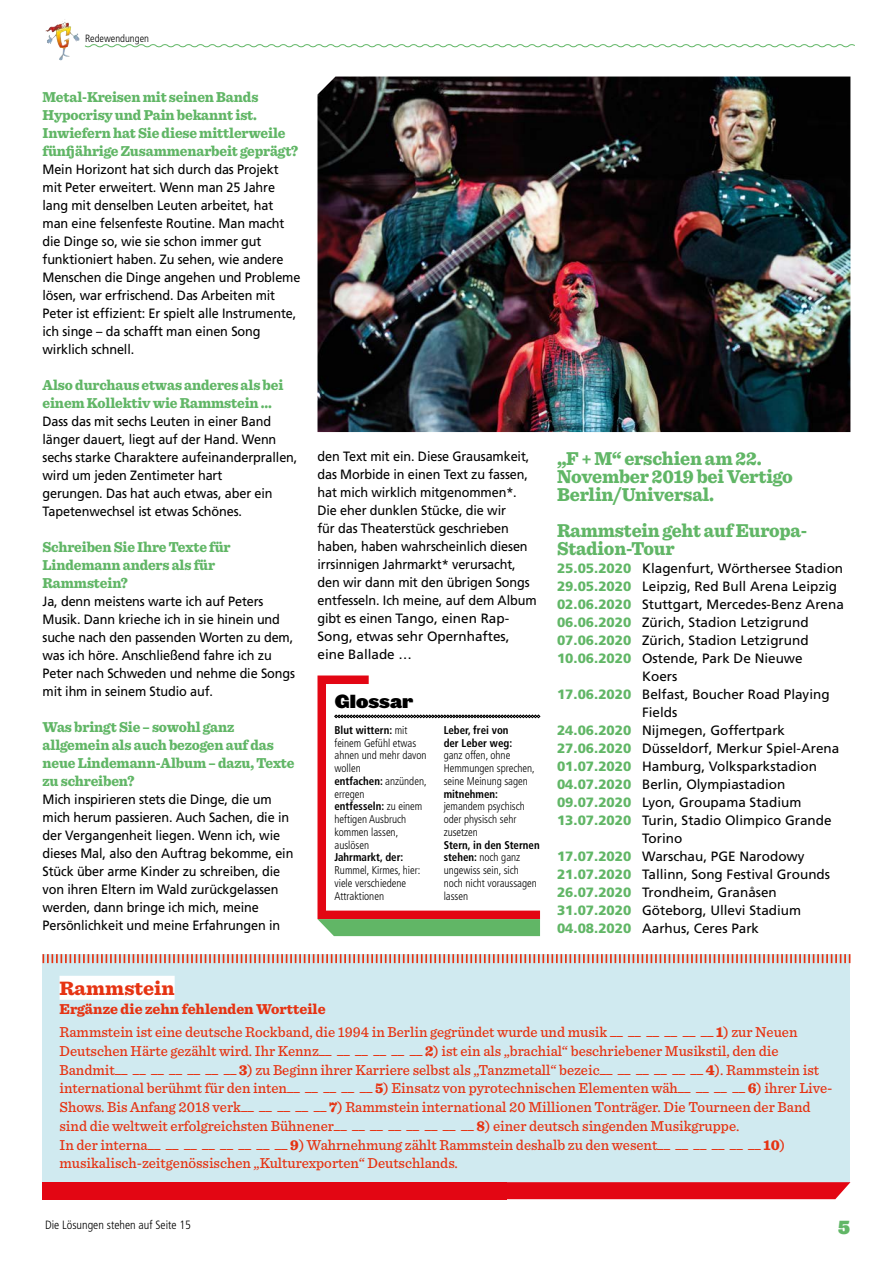
<style>
.page{position:relative;width:893px;height:1263px;background:#fff}
.page>*{position:absolute;margin:0;border:0;box-sizing:border-box;transform-origin:0 0}
.t1{font:900 20.25px "Sentinel";color:#e63312}
.t2{font:900 19.5px/18px "Sentinel";letter-spacing:-.01em;color:#61b666;scale:.95 1}
.t3{font:900 19.5px/18px "Sentinel";letter-spacing:-.01em;color:#61b666;scale:.94 1}
.t4{font:18px "Leviathan HTF Black";color:#000}
.t5{font:18px "Leviathan HTF Black";color:#61b666;scale:.9 1}
.t6{font:500 15px/18.8px "Sentinel";color:#e63312}
.t7{font:900 15px/18px "Sentinel";letter-spacing:-.01em;color:#61b666;scale:.94 1}
.t8{font:13.5px/18px "Frutiger";letter-spacing:-.01em;color:#000;scale:.94 1}
.t9{font:13.5px "Frutiger";letter-spacing:-.01em;color:#000}
.t10{font:300 condensed 12px "Frutiger";color:#000}
.t11{font:300 condensed 11.25px/12.8px "Frutiger";color:#000}
.t12{font:700 condensed 11.25px/12.8px "Frutiger";color:#000}
.t13{font:300 condensed 10.5px "Frutiger";color:#000}
.s1{font-weight:700}
.s2{font-weight:900;color:#61b666}
.s3{font-weight:900}
</style>
<div class="page">
<svg style="left:85px;top:44px;width:770px;height:4px"></svg>
<img style="left:45px;top:19px;width:20px;height:13px">
<svg style="left:317px;top:675px;width:224px;height:244px"></svg>
<svg style="left:334px;top:715px;width:206px;height:3px"></svg>
<div style="left:43px;top:954px;width:807px;height:228px;background:#d0eaf0"></div>
<svg style="left:43px;top:954px;width:807px;height:9px"></svg>
<div style="left:43px;top:1182px;width:464px;height:17px;background:#e30613"></div>
<svg style="left:317px;top:919px;width:223px;height:17px;background:#68b96c"></svg>
<svg style="left:507px;top:1182px;width:343px;height:17px;background:#e30d1a"></svg>
<img style="left:317px;top:77px;width:533px;height:355px">
<div style="left:60px;top:976px;width:115px;height:24px;background:#fff"></div>
<p class="t13" style="left:85px;top:32px;width:65px">Redewendungen</p>
<p class="t7" style="left:43px;top:87px;width:274px">Metal-Kreisen mit seinen Bands Hypocrisy und Pain bekannt ist.<br>Inwiefern hat Sie diese mittlerweile fünfjährige Zusammenarbeit geprägt?</p>
<p class="t8" style="left:43px;top:160px;width:276px">Mein Horizont hat sich durch das Projekt mit Peter erweitert. Wenn man 25 Jahre lang mit denselben Leuten arbeitet, hat man eine felsenfeste Routine. Man macht die Dinge so, wie sie schon immer gut funktioniert haben. Zu sehen, wie andere Menschen die Dinge angehen und Probleme lösen, war erfrischend. Das Arbeiten mit Peter ist effizient: Er spielt alle Instrumente, ich singe – da schafft man einen Song wirklich schnell.</p>
<p class="t7" style="left:43px;top:375px;width:258px">Also durchaus etwas anderes als bei einem Kollektiv wie Rammstein ...</p>
<p class="t8" style="left:43px;top:412px;width:273px">Dass das mit sechs Leuten in einer Band länger dauert, liegt auf der Hand. Wenn sechs starke Charaktere aufeinanderprallen, wird um jeden Zentimeter hart<br>gerungen. Das hat auch etwas, aber ein Tapetenwechsel ist etwas Schönes.</p>
<p class="t7" style="left:43px;top:537px;width:202px">Schreiben Sie Ihre Texte für<br>Lindemann anders als für<br>Rammstein?</p>
<p class="t8" style="left:43px;top:592px;width:270px">Ja, denn meistens warte ich auf Peters Musik. Dann krieche ich in sie hinein und suche nach den passenden Worten zu dem, was ich höre. Anschließend fahre ich zu Peter nach Schweden und nehme die Songs mit ihm in seinem Studio auf.</p>
<p class="t7" style="left:43px;top:717px;width:270px">Was bringt Sie – sowohl ganz allgemein als auch bezogen auf das neue Lindemann-Album – dazu, Texte zu schreiben?</p>
<p class="t8" style="left:43px;top:790px;width:268px">Mich inspirieren stets die Dinge, die um mich herum passieren. Auch Sachen, die in der Vergangenheit liegen. Wenn ich, wie dieses Mal, also den Auftrag bekomme, ein Stück über arme Kinder zu schreiben, die von ihren Eltern im Wald zurückgelassen werden, dann bringe ich mich, meine Persönlichkeit und meine Erfahrungen in</p>
<p class="t8" style="left:317px;top:447px;width:235px">den Text mit ein. Diese Grausamkeit, das Morbide in einen Text zu fassen, hat mich wirklich mitgenommen*.<br>Die eher dunklen Stücke, die wir<br>für das Theaterstück geschrieben haben, haben wahrscheinlich diesen irrsinnigen Jahrmarkt* verursacht, den wir dann mit den übrigen Songs entfesseln. Ich meine, auf dem Album gibt es einen Tango, einen Rap-<br>Song, etwas sehr Opernhaftes, eine Ballade …</p>
<h3 class="t4" style="left:334px;top:690px;width:80px">Glossar</h3>
<p class="t11" style="left:334px;top:724px;width:94px"><span class="s1">Blut wittern:</span> mit feinem Gefühl etwas ahnen und mehr davon wollen<br><span class="s1">entfachen:</span> anzünden, erregen<br><span class="s1">entfesseln:</span> zu einem heftigen Ausbruch kommen lassen, auslösen</p>
<p class="t12" style="left:334px;top:851px;width:70px">Jahrmarkt, der:</p>
<p class="t11" style="left:334px;top:864px;width:87px">Rummel, Kirmes, hier: viele verschiedene<br>Attraktionen</p>
<p class="t12" style="left:444px;top:724px;width:70px">Leber, frei von der Leber weg:</p>
<p class="t11" style="left:444px;top:749px;width:93px">ganz offen, ohne<br>Hemmungen sprechen, seine Meinung sagen</p>
<p class="t12" style="left:444px;top:787px;width:56px">mitnehmen:</p>
<p class="t11" style="left:444px;top:800px;width:83px">jemandem psychisch oder physisch sehr zusetzen</p>
<p class="t11" style="left:444px;top:838px;width:98px"><span class="s1">Stern, in den Sternen stehen:</span> noch ganz ungewiss sein, sich noch nicht voraussagen lassen</p>
<h2 class="t2" style="left:557px;top:449px;width:250px">„F + M“ erschien am 22.<br>November 2019 bei Vertigo<br>Berlin/Universal.</h2>
<h2 class="t3" style="left:557px;top:521px;width:267px">Rammstein geht auf Europa-<br>Stadion-Tour</h2>
<p class="t9" style="left:557px;top:560px;width:288px"><span class="s2">25.05.2020</span> Klagenfurt, Wörthersee Stadion</p>
<p class="t9" style="left:557px;top:578px;width:282px"><span class="s2">29.05.2020</span> Leipzig, Red Bull Arena Leipzig</p>
<p class="t9" style="left:557px;top:596px;width:288px"><span class="s2">02.06.2020</span> Stuttgart, Mercedes-Benz Arena</p>
<p class="t9" style="left:557px;top:614px;width:253px"><span class="s2">06.06.2020</span> Zürich, Stadion Letzigrund</p>
<p class="t9" style="left:557px;top:632px;width:253px"><span class="s2">07.06.2020</span> Zürich, Stadion Letzigrund</p>
<p class="t9" style="left:557px;top:650px;width:247px"><span class="s2">10.06.2020</span> Ostende, Park De Nieuwe</p>
<p class="t9" style="left:642px;top:668px;width:37px">Koers</p>
<p class="t9" style="left:557px;top:686px;width:274px"><span class="s2">17.06.2020</span> Belfast, Boucher Road Playing</p>
<p class="t9" style="left:642px;top:704px;width:37px">Fields</p>
<p class="t9" style="left:557px;top:722px;width:230px"><span class="s2">24.06.2020</span> Nijmegen, Goffertpark</p>
<p class="t9" style="left:557px;top:740px;width:284px"><span class="s2">27.06.2020</span> Düsseldorf, Merkur Spiel-Arena</p>
<p class="t9" style="left:557px;top:758px;width:261px"><span class="s2">01.07.2020</span> Hamburg, Volksparkstadion</p>
<p class="t9" style="left:557px;top:776px;width:230px"><span class="s2">04.07.2020</span> Berlin, Olympiastadion</p>
<p class="t9" style="left:557px;top:794px;width:246px"><span class="s2">09.07.2020</span> Lyon, Groupama Stadium</p>
<p class="t9" style="left:557px;top:812px;width:276px"><span class="s2">13.07.2020</span> Turin, Stadio Olimpico Grande</p>
<p class="t9" style="left:642px;top:830px;width:42px">Torino</p>
<p class="t9" style="left:557px;top:848px;width:249px"><span class="s2">17.07.2020</span> Warschau, PGE Narodowy</p>
<p class="t9" style="left:557px;top:866px;width:275px"><span class="s2">21.07.2020</span> Tallinn, Song Festival Grounds</p>
<p class="t9" style="left:557px;top:884px;width:221px"><span class="s2">26.07.2020</span> Trondheim, Granåsen</p>
<p class="t9" style="left:557px;top:902px;width:246px"><span class="s2">31.07.2020</span> Göteborg, Ullevi Stadium</p>
<p class="t9" style="left:557px;top:920px;width:204px"><span class="s2">04.08.2020</span> Aarhus, Ceres Park</p>
<h1 class="t1" style="left:60px;top:972px;width:117px">Rammstein</h1>
<p class="t6" style="left:60px;top:997px;width:739px;line-height:23px"><span class="s3">Ergänze die zehn fehlenden Wortteile<br></span>Rammstein ist eine deutsche Rockband, die 1994 in Berlin gegründet wurde und musik __ __ __ __ __ __ <span class="s3">1</span>) zur Neuen</p>
<p class="t6" style="left:60px;top:1040px;width:774px">Deutschen Härte gezählt wird. Ihr Kennz__ __ __ __ __ __ <span class="s3">2</span>) ist ein als „brachial“ beschriebener Musikstil, den die Bandmit__ __ __ __ __ __ __ <span class="s3">3</span>) zu Beginn ihrer Karriere selbst als „Tanzmetall“ bezeic__ __ __ __ __ __ <span class="s3">4</span>). Rammstein ist international berühmt für den inten__ __ __ __ __ <span class="s3">5</span>) Einsatz von pyrotechnischen Elementen wäh__ __ __ __ <span class="s3">6</span>) ihrer Live-Shows. Bis Anfang 2018 verk__ __ __ __ __ <span class="s3">7</span>) Rammstein international 20 Millionen Tonträger. Die Tourneen der Band sind die weltweit erfolgreichsten Bühnener__ __ __ __ __ __ __ __ <span class="s3">8</span>) einer deutsch singenden Musikgruppe.<br>In der interna__ __ __ __ __ __ __ __ <span class="s3">9</span>) Wahrnehmung zählt Rammstein deshalb zu den wesent__ __ __ __ __ __ <span class="s3">10</span>) musikalisch-zeitgenössischen „Kulturexporten“ Deutschlands.</p>
<p class="t10" style="left:45px;top:1218px;width:147px">Die Lösungen stehen auf Seite 15</p>
<h3 class="t5" style="left:838px;top:1215px;width:15px">5</h3>
</div>
